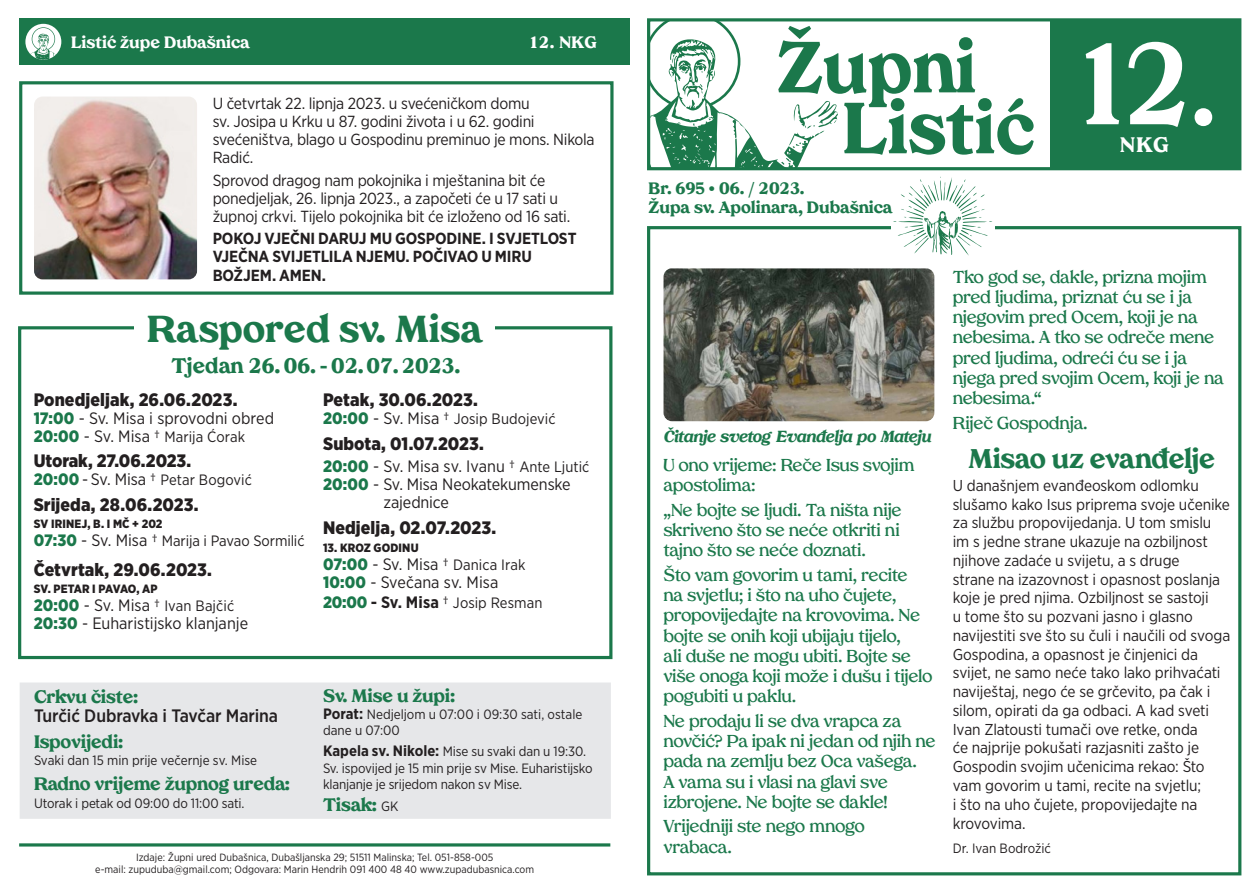
<style>
.page{position:relative;width:1259px;height:893px;background:#fff}
.page>*{position:absolute;margin:0;border:0;box-sizing:border-box;transform-origin:0 0}
.t1{font:700 114.6px "Tropiline";color:#fff}
.t2{font:800 72.15px "Tropiline";color:#1b784b}
.t3{font:800 37.5px "Tropiline";color:#1b784b}
.Evandelje{font:800 27px "Tropiline";letter-spacing:-.02em;color:#1b784b}
.Evandelje-2{font:800 21px "Tropiline";color:#1b784b}
.t4{font:800 21px "Tropiline";color:#fff}
.Evandelje-3{font:900 18px "Gotham Narrow";color:#231f20}
.Evandelje-4{font:800 18px "Tropiline";letter-spacing:-.01em;color:#1b784b}
.t5{font:500 18px "Gotham Narrow";letter-spacing:-.01em;color:#231f20}
.Evandelje-5{font:600 17.25px/20.2px "Tropiline";letter-spacing:-.025em;color:#1b784b}
.Evandelje-6{font:16.5px "Gotham Narrow";letter-spacing:-.005em;color:#231f20}
.t6{font:800 16.5px "Tropiline";color:#1b784b}
.t7{font:800 16.5px "Tropiline";color:#fff}
.Text_1{font:16.05px/18px "Gotham Narrow";letter-spacing:-.02em;color:#231f20}
.Text_1-2{font:700 16.05px/18px "Gotham Narrow";letter-spacing:-.01em;color:#231f20}
.Evandelje-7{font:italic 800 16.05px "Tropiline";letter-spacing:-.04em;color:#1b784b}
.Text_1-3{font:15.75px/18.8px "Gotham Narrow";letter-spacing:-.01em;color:#231f20}
.Evandelje-8{font:15px "Gotham Narrow";color:#231f20}
.Evandelje-9{font:13.5px/16.5px "Gotham Narrow";letter-spacing:-.01em;color:#231f20}
.Text_1-4{font:13.5px "Gotham Narrow";color:#231f20}
.Evandelje-10{font:900 12px "Gotham Narrow";letter-spacing:.01em;color:#231f20}
.Text_1-5{font:10.5px/12px "Gotham Narrow";color:#231f20;text-align:center}
.s1{font-weight:900;color:#1b784b}
.s2{font-weight:900;font-size:16.5px;color:#1b784b}
.s3{font-size:16.5px}
.s4{font-size:15px}
.s5{font-weight:700;font-size:16.5px}
.s6{font-weight:700;font-size:15px}
.s7{font-family:"Gotham Narrow";font-weight:400;font-size:13.5px;color:#231f20}
.s8{font-size:97.8px}
</style>
<div class="page">
<div style="left:20px;top:682px;width:591px;height:137px;background:#e6e7e9;border:3px solid #e6e7e9"></div>
<div style="left:647px;top:226px;width:594px;height:649px;border:3px solid #1b784b"></div>
<div style="left:1050px;top:20px;width:189px;height:149px;background:#1b784b"></div>
<div style="left:647px;top:18px;width:594px;height:152px;border:3px solid #1b784b"></div>
<div style="left:891px;top:215px;width:104px;height:24px;background:#fff"></div>
<img style="left:663px;top:268px;width:271px;height:153px">
<img style="left:34px;top:97px;width:163px;height:182px">
<div style="left:18px;top:326px;width:594px;height:333px;border:3px solid #1b784b"></div>
<div style="left:134px;top:310px;width:360px;height:36px;background:#fff"></div>
<svg style="left:893px;top:176px;width:99px;height:80px"></svg>
<hr style="left:19px;top:843px;width:591px;height:3px;background:#1b784b">
<svg style="left:649px;top:20px;width:189px;height:149px"></svg>
<div style="left:19px;top:19px;width:610px;height:46px;background:#1b784b"></div>
<div style="left:25px;top:24px;width:36px;height:36px;background:#fff;border-radius:50%"></div>
<svg style="left:25px;top:27px;width:36px;height:33px"></svg>
<div style="left:19px;top:81px;width:594px;height:214px;border:3px solid #1b784b"></div>
<p class="t7" style="left:71px;top:32px;width:180px">Listić župe Dubašnica</p>
<p class="t7" style="left:529px;top:32px;width:69px">12. NKG</p>
<p class="Text_1" style="left:213px;top:94px;width:383px">U četvrtak 22. lipnja 2023. u svećeničkom domu<br>sv. Josipa u Krku u 87. godini života i u 62. godini svećeništva, blago u Gospodinu preminuo je mons. Nikola Radić.</p>
<p class="Text_1" style="left:213px;top:171px;width:359px">Sprovod dragog nam pokojnika i mještanina bit će ponedjeljak, 26. lipnja 2023., a započeti će u 17 sati u župnoj crkvi. Tijelo pokojnika bit će izloženo od 16 sati.</p>
<p class="Text_1-2" style="left:213px;top:229px;width:365px">POKOJ VJEČNI DARUJ MU GOSPODINE. I SVJETLOST<br>VJEČNA SVIJETLILA NJEMU. POČIVAO U MIRU</p>
<p class="Text_1-2" style="left:213px;top:267px;width:115px">BOŽJEM. AMEN.</p>
<p class="t3" style="left:147px;top:307px;width:336px">Raspored sv. Misa</p>
<p class="Evandelje-2" style="left:171px;top:354px;width:290px">Tjedan 26. 06. - 02. 07. 2023.</p>
<p class="Evandelje-3" style="left:34px;top:387px;width:205px">Ponedjeljak, 26.06.2023.</p>
<p class="Evandelje-6" style="left:34px;top:408px;width:242px"><span class="s1">17:00</span> - Sv. Misa i sprovodni obred</p>
<p class="Evandelje-8" style="left:34px;top:427px;width:213px"><span class="s2">20:00</span> <span class="s3">- Sv. Misa †</span> Marija Ćorak</p>
<p class="Evandelje-3" style="left:34px;top:449px;width:159px">Utorak, 27.06.2023.</p>
<p class="Evandelje-8" style="left:34px;top:471px;width:220px"><span class="s2">20:00</span> <span class="s3">- Sv. Misa †</span> Petar Bogović</p>
<p class="Evandelje-3" style="left:34px;top:493px;width:166px">Srijeda, 28.06.2023.</p>
<p class="Evandelje-10" style="left:34px;top:515px;width:130px">SV IRINEJ, B. I MČ + 202</p>
<p class="Evandelje-8" style="left:34px;top:531px;width:272px"><span class="s2">07:30</span> <span class="s3">- Sv. Misa †</span> Marija i Pavao Sormilić</p>
<p class="Evandelje-3" style="left:34px;top:557px;width:180px">Četvrtak, 29.06.2023.</p>
<p class="Evandelje-10" style="left:34px;top:581px;width:125px">SV. PETAR I PAVAO, AP</p>
<p class="Evandelje-8" style="left:34px;top:596px;width:202px"><span class="s2">20:00</span> <span class="s3">- Sv. Misa †</span> Ivan Bajčić</p>
<p class="Evandelje-6" style="left:34px;top:613px;width:216px"><span class="s1">20:30</span> - Euharistijsko klanjanje</p>
<p class="Evandelje-3" style="left:323px;top:387px;width:156px">Petak, 30.06.2023.</p>
<p class="Evandelje-8" style="left:323px;top:409px;width:234px"><span class="s2">20:00</span> <span class="s3">- Sv. Misa †</span> Josip Budojević</p>
<p class="Evandelje-3" style="left:323px;top:432px;width:162px">Subota, 01.07.2023.</p>
<p class="Evandelje-6" style="left:323px;top:456px;width:268px"><span class="s1">20:00</span> - Sv. Misa sv. Ivanu † <span class="s4">Ante Ljutić</span></p>
<p class="Evandelje-6" style="left:323px;top:474px;width:249px"><span class="s1">20:00</span> - Sv. Misa Neokatekumenske</p>
<p class="Evandelje-6" style="left:384px;top:492px;width:67px">zajednice</p>
<p class="Evandelje-3" style="left:323px;top:516px;width:175px">Nedjelja, 02.07.2023.</p>
<p class="Evandelje-10" style="left:323px;top:540px;width:97px">13. KROZ GODINU</p>
<p class="Evandelje-8" style="left:323px;top:556px;width:204px"><span class="s2">07:00</span> <span class="s3">- Sv. Misa †</span> Danica Irak</p>
<p class="Evandelje-6" style="left:323px;top:572px;width:177px"><span class="s1">10:00</span> - Svečana sv. Misa</p>
<p class="Evandelje-8" style="left:323px;top:594px;width:221px"><span class="s2">20:00</span> <span class="s5">- Sv. Misa</span> <span class="s3">†</span> Josip Resman</p>
<p class="Evandelje-4" style="left:34px;top:686px;width:106px">Crkvu čiste:</p>
<p class="t5" style="left:34px;top:705px;width:245px">Turčić Dubravka i Tavčar Marina</p>
<p class="Evandelje-4" style="left:34px;top:731px;width:91px">Ispovijedi:</p>
<p class="Evandelje-9" style="left:34px;top:751px;width:225px">Svaki dan 15 min prije večernje sv. Mise</p>
<p class="Evandelje-4" style="left:34px;top:774px;width:257px">Radno vrijeme župnog ureda:</p>
<p class="Evandelje-9" style="left:34px;top:795px;width:212px">Utorak i petak od 09:00 do 11:00 sati.</p>
<p class="Evandelje-4" style="left:323px;top:685px;width:134px">Sv. Mise u župi:</p>
<p class="Evandelje-9" style="left:323px;top:705px;width:261px"><span class="s6">Porat:</span> Nedjeljom u 07:00 i 09:30 sati, ostale dane u 07:00</p>
<p class="Evandelje-9" style="left:323px;top:743px;width:271px"><span class="s6">Kapela sv. Nikole:</span> Mise su svaki dan u 19:30.<br>Sv. ispovijed je 15 min prije sv Mise. Euharistijsko klanjanje je srijedom nakon sv Mise.</p>
<p class="Evandelje-4" style="left:323px;top:794px;width:77px">Tisak: <span class="s7">GK</span></p>
<p class="Text_1-5" style="left:95px;top:851px;width:440px">Izdaje: Župni ured Dubašnica, Dubašljanska 29; 51511 Malinska; Tel. 051-858-005<br>e-mail: zupuduba@gmail.com; Odgovara: Marin Hendrih 091 400 48 40 www.zupadubasnica.com</p>
<p class="t2" style="left:776px;top:25px;width:201px">Župni</p>
<p class="t2" style="left:843px;top:86px;width:193px">Listić</p>
<p class="t6" style="left:648px;top:179px;width:157px">Br. 695 • 06. / 2023.</p>
<p class="t6" style="left:648px;top:198px;width:245px">Župa sv. Apolinara, Dubašnica</p>
<p class="t1" style="left:1074px;top:18px;width:144px">12<span class="s8">.</span></p>
<p class="t4" style="left:1120px;top:132px;width:50px">NKG</p>
<p class="Evandelje-7" style="left:663px;top:427px;width:269px">Čitanje svetog Evanđelja po Mateju</p>
<p class="Evandelje-5" style="left:663px;top:455px;width:252px">U ono vrijeme: Reče Isus svojim apostolima:</p>
<p class="Evandelje-5" style="left:663px;top:500px;width:240px;text-align:justify">„Ne bojte se ljudi. Ta ništa nije skriveno što se neće otkriti ni tajno što se neće doznati.</p>
<p class="Evandelje-5" style="left:663px;top:565px;width:271px">Što vam govorim u tami, recite<br>na svjetlu; i što na uho čujete, propovijedajte na krovovima. Ne bojte se onih koji ubijaju tijelo,<br>ali duše ne mogu ubiti. Bojte se više onoga koji može i dušu i tijelo pogubiti u paklu.</p>
<p class="Evandelje-5" style="left:663px;top:711px;width:274px">Ne prodaju li se dva vrapca za novčić? Pa ipak ni jedan od njih ne pada na zemlju bez Oca vašega.<br>A vama su i vlasi na glavi sve izbrojene. Ne bojte se dakle!</p>
<p class="Evandelje-5" style="left:663px;top:816px;width:203px">Vrijedniji ste nego mnogo vrabaca.</p>
<p class="Evandelje-5" style="left:952px;top:266px;width:273px">Tko god se, dakle, prizna mojim pred ljudima, priznat ću se i ja njegovim pred Ocem, koji je na nebesima. A tko se odreče mene pred ljudima, odreći ću se i ja njega pred svojim Ocem, koji je na nebesima.“</p>
<p class="Evandelje-5" style="left:952px;top:413px;width:137px">Riječ Gospodnja.</p>
<p class="Evandelje" style="left:968px;top:443px;width:248px">Misao uz evanđelje</p>
<p class="Text_1-3" style="left:952px;top:476px;width:279px">U današnjem evanđeoskom odlomku slušamo kako Isus priprema svoje učenike za službu propovijedanja. U tom smislu im s jedne strane ukazuje na ozbiljnost njihove zadaće u svijetu, a s druge<br>strane na izazovnost i opasnost poslanja koje je pred njima. Ozbiljnost se sastoji<br>u tome što su pozvani jasno i glasno navijestiti sve što su čuli i naučili od svoga Gospodina, a opasnost je činjenici da svijet, ne samo neće tako lako prihvaćati naviještaj, nego će se grčevito, pa čak i silom, opirati da ga odbaci. A kad sveti Ivan Zlatousti tumači ove retke, onda<br>će najprije pokušati razjasniti zašto je Gospodin svojim učenicima rekao: Što vam govorim u tami, recite na svjetlu;<br>i što na uho čujete, propovijedajte na krovovima.</p>
<p class="Text_1-4" style="left:952px;top:840px;width:100px">Dr. Ivan Bodrožić</p>
</div>
